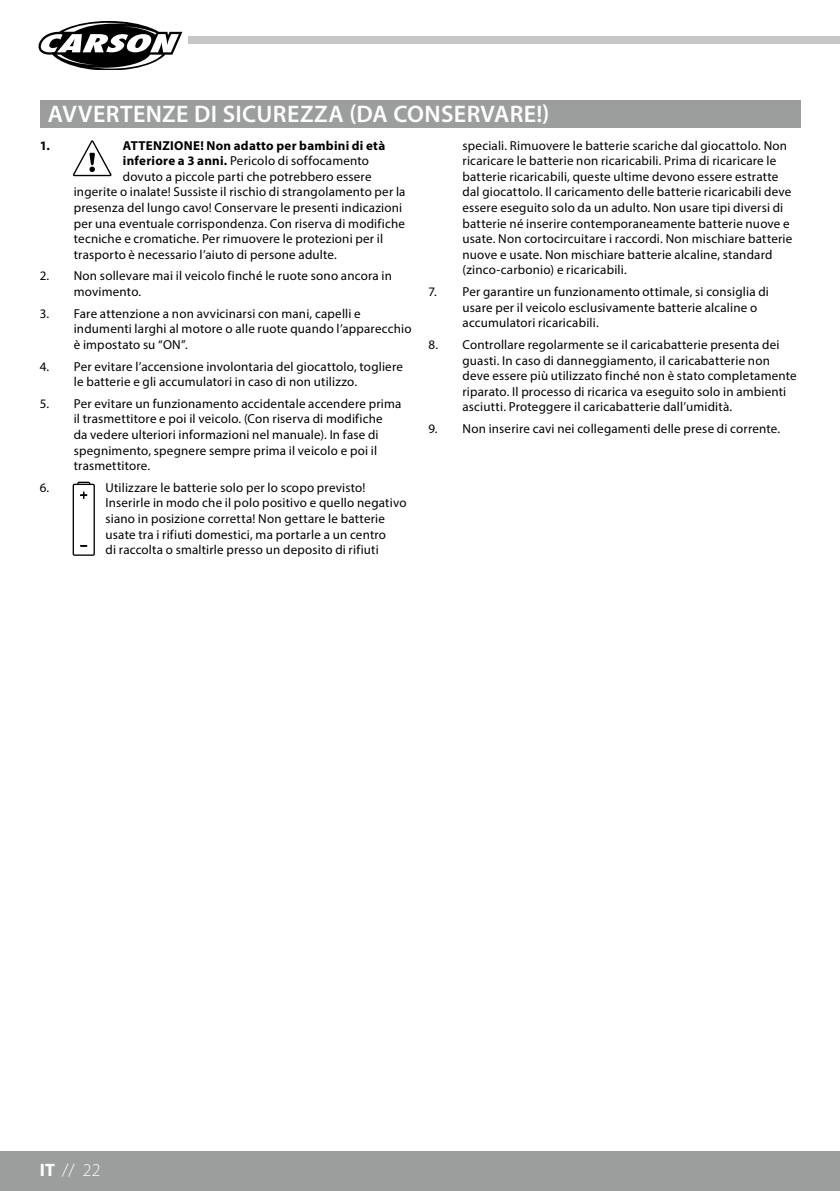
<style>
.page{position:relative;width:840px;height:1191px;background:#fff}
.page>*{position:absolute;margin:0;border:0;box-sizing:border-box;transform-origin:0 0}
.t1{font:600 24px "Myriad Pro";letter-spacing:.015em;color:#fff}
.t2{font:300 18px "Myriad Pro";color:#fff}
.t3{font:13px/15.6px "Myriad Pro";letter-spacing:.015em;color:#000}
.t4{font:700 13px "Myriad Pro";letter-spacing:.02em;color:#000}
.s1{font-weight:700}
</style>
<div class="page">
<hr style="left:839px;top:1151px;width:1px;height:40px;background:#9c9d9d">
<div style="left:0;top:1151px;width:839px;height:40px;background:#9c9d9d"></div>
<div style="left:188px;top:36px;width:651px;height:8px;background:#c5c6c6"></div>
<svg style="left:38px;top:21px;width:145px;height:48px"></svg>
<div style="left:40px;top:100px;width:759px;height:28px;background:#9c9d9d"></div>
<svg style="left:73px;top:140px;width:38px;height:36px"></svg>
<div style="left:77px;top:482px;width:13px;height:6px;border:1px solid #000"></div>
<div style="left:73px;top:484px;width:21px;height:71px;background:#fff"></div>
<div style="left:73px;top:484px;width:22px;height:72px;border:1px solid #000"></div>
<svg style="left:80px;top:492px;width:7px;height:6px"></svg>
<h1 class="t1" style="left:48px;top:99px;width:502px">AVVERTENZE DI SICUREZZA (DA CONSERVARE!)</h1>
<p class="t4" style="left:40px;top:137px;width:12px">1.</p>
<p class="t4" style="left:123px;top:137px;width:264px">ATTENZIONE! Non adatto per bambini di età</p>
<p class="t3" style="left:123px;top:153px;width:247px"><span class="s1">inferiore a 3 anni.</span> Pericolo di soffocamento</p>
<p class="t3" style="left:123px;top:168px;width:250px">dovuto a piccole parti che potrebbero essere</p>
<p class="t3" style="left:74px;top:184px;width:333px">ingerite o inalate! Sussiste il rischio di strangolamento per la</p>
<p class="t3" style="left:74px;top:200px;width:330px">presenza del lungo cavo! Conservare le presenti indicazioni</p>
<p class="t3" style="left:74px;top:215px;width:332px">per una eventuale corrispondenza. Con riserva di modifiche</p>
<p class="t3" style="left:74px;top:231px;width:311px">tecniche e cromatiche. Per rimuovere le protezioni per il</p>
<p class="t3" style="left:74px;top:246px;width:264px">trasporto è necessario l’aiuto di persone adulte.</p>
<p class="t3" style="left:74px;top:268px;width:319px;text-indent:-34px">2. Non sollevare mai il veicolo finché le ruote sono ancora in movimento.</p>
<p class="t3" style="left:74px;top:305px;width:339px;text-indent:-34px">3. Fare attenzione a non avvicinarsi con mani, capelli e indumenti larghi al motore o alle ruote quando l’apparecchio è impostato su “ON”.</p>
<p class="t3" style="left:74px;top:358px;width:330px;text-indent:-34px">4. Per evitare l’accensione involontaria del giocattolo, togliere le batterie e gli accumulatori in caso di non utilizzo.</p>
<p class="t3" style="left:74px;top:395px;width:329px;text-indent:-34px">5. Per evitare un funzionamento accidentale accendere prima il trasmettitore e poi il veicolo. (Con riserva di modifiche<br>da vedere ulteriori informazioni nel manuale). In fase di spegnimento, spegnere sempre prima il veicolo e poi il trasmettitore.</p>
<p class="t3" style="left:40px;top:479px;width:11px">6.</p>
<p class="t3" style="left:105px;top:479px;width:302px">Utilizzare le batterie solo per lo scopo previsto!<br>Inserirle in modo che il polo positivo e quello negativo siano in posizione corretta! Non gettare le batterie usate tra i rifiuti domestici, ma portarle a un centro<br>di raccolta o smaltirle presso un deposito di rifiuti</p>
<p class="t3" style="left:462px;top:137px;width:331px">speciali. Rimuovere le batterie scariche dal giocattolo. Non ricaricare le batterie non ricaricabili. Prima di ricaricare le batterie ricaricabili, queste ultime devono essere estratte dal giocattolo. Il caricamento delle batterie ricaricabili deve essere eseguito solo da un adulto. Non usare tipi diversi di batterie né inserire contemporaneamente batterie nuove e usate. Non cortocircuitare i raccordi. Non mischiare batterie nuove e usate. Non mischiare batterie alcaline, standard (zinco-carbonio) e ricaricabili.</p>
<p class="t3" style="left:462px;top:284px;width:308px;text-indent:-34px">7. Per garantire un funzionamento ottimale, si consiglia di usare per il veicolo esclusivamente batterie alcaline o accumulatori ricaricabili.</p>
<p class="t3" style="left:462px;top:336px;width:335px;text-indent:-34px">8. Controllare regolarmente se il caricabatterie presenta dei guasti. In caso di danneggiamento, il caricabatterie non deve essere più utilizzato finché non è stato completamente riparato. Il processo di ricarica va eseguito solo in ambienti asciutti. Proteggere il caricabatterie dall’umidità.</p>
<p class="t3" style="left:428px;top:420px;width:353px">9. Non inserire cavi nei collegamenti delle prese di corrente.</p>
<h2 class="t2" style="left:40px;top:1159px;width:62px"><span class="s1">IT</span> // 22</h2>
</div>
